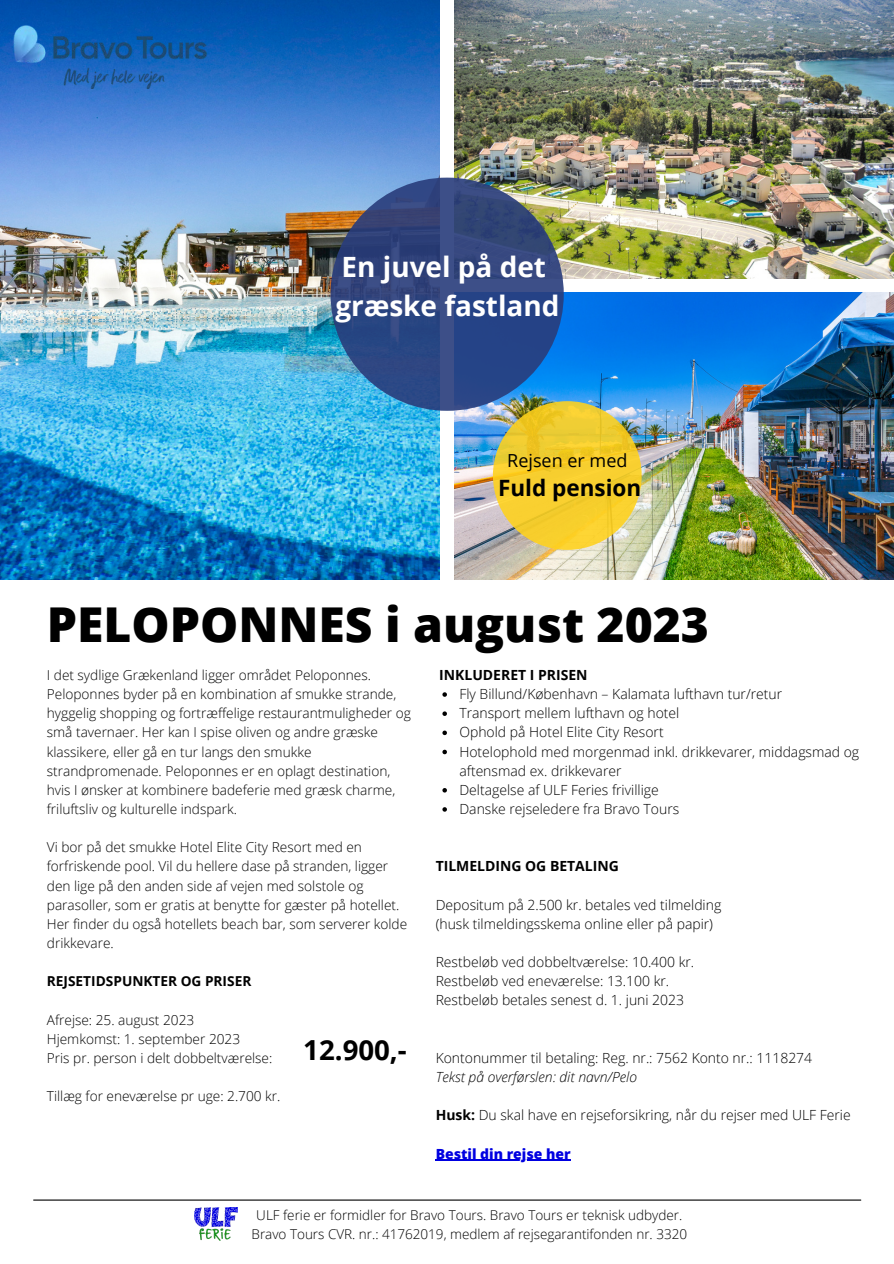
<style>
.page{position:relative;width:894px;height:1264px;background:#fff}
.page>*{position:absolute;margin:0;border:0;box-sizing:border-box;transform-origin:0 0}
.t1{font:800 48px "Open Sans";color:#000}
.t2{font:700 27.9px/38.2px "Open Sans";color:#fff}
.t3{font:700 27.6px "Open Sans";color:#000}
.t4{font:700 22.5px "Open Sans";color:#000}
.t5{font:18px "Open Sans";color:#000}
.t6{font:300 13.95px/19.2px "Open Sans";color:#000}
.t7{font:700 13.95px "Open Sans";color:#000}
.t8{font:italic 300 13.95px "Open Sans";color:#000}
.t9{font:800 13.95px "Open Sans";color:#0000e1}
.t10{font:300 13.65px/19.2px "Open Sans";color:#000}
.t11{font:700 13.65px "Open Sans";color:#000}
.t12{font:300 13.5px/18.6px "Open Sans";color:#000;text-align:center}
.s1{font-weight:700}
</style>
<div class="page">
<img style="left:454px;top:0;width:439px;height:278px">
<img style="left:0;top:0;width:439px;height:579px">
<img style="left:454px;top:293px;width:439px;height:286px">
<hr style="left:34px;top:1199px;width:826px;height:1px;background:#000">
<img style="left:194px;top:1207px;width:43px;height:33px">
<svg style="left:330px;top:178px;width:233px;height:233px;background:#2f4580"></svg>
<svg style="left:442px;top:692px;width:5px;height:4px"></svg>
<svg style="left:442px;top:711px;width:5px;height:5px"></svg>
<svg style="left:442px;top:730px;width:5px;height:5px"></svg>
<svg style="left:442px;top:749px;width:5px;height:5px"></svg>
<svg style="left:442px;top:788px;width:5px;height:4px"></svg>
<svg style="left:442px;top:807px;width:5px;height:4px"></svg>
<hr style="left:435px;top:1159px;width:135px;height:1px;background:#0000e1">
<svg style="left:493px;top:401px;width:148px;height:149px;background:#f4cd2d"></svg>
<img style="left:0;top:26px;width:236px;height:63px">
<h2 class="t2" style="left:335px;top:247px;width:226px">En juvel på det græske fastland</h2>
<h3 class="t5" style="left:507px;top:447px;width:122px">Rejsen er med</h3>
<h3 class="t4" style="left:498px;top:472px;width:145px">Fuld pension</h3>
<h1 class="t1" style="left:47px;top:590px;width:663px">PELOPONNES i august 2023</h1>
<p class="t10" style="left:47px;top:665px;width:365px">I det sydlige Grækenland ligger området Peloponnes.<br>Peloponnes byder på en kombination af smukke strande, hyggelig shopping og fortræffelige restaurantmuligheder og små tavernaer. Her kan I spise oliven og andre græske klassikere, eller gå en tur langs den smukke strandpromenade. Peloponnes er en oplagt destination, hvis I ønsker at kombinere badeferie med græsk charme, friluftsliv og kulturelle indspark.</p>
<p class="t10" style="left:47px;top:837px;width:362px">Vi bor på det smukke Hotel Elite City Resort med en forfriskende pool. Vil du hellere dase på stranden, ligger den lige på den anden side af vejen med solstole og parasoller, som er gratis at benytte for gæster på hotellet.<br>Her finder du også hotellets beach bar, som serverer kolde drikkevare.</p>
<p class="t11" style="left:47px;top:971px;width:206px">REJSETIDSPUNKTER OG PRISER</p>
<p class="t10" style="left:47px;top:1009px;width:227px">Afrejse: 25. august 2023<br>Hjemkomst: 1. september 2023<br>Pris pr. person i delt dobbeltværelse:</p>
<p class="t10" style="left:47px;top:1086px;width:235px">Tillæg for eneværelse pr uge: 2.700 kr.</p>
<h3 class="t3" style="left:303px;top:1030px;width:105px">12.900,-</h3>
<p class="t7" style="left:439px;top:665px;width:150px">INKLUDERET I PRISEN</p>
<p class="t6" style="left:459px;top:684px;width:401px">Fly Billund/København – Kalamata lufthavn tur/retur<br>Transport mellem lufthavn og hotel<br>Ophold på Hotel Elite City Resort<br>Hotelophold med morgenmad inkl. drikkevarer, middagsmad og aftensmad ex. drikkevarer<br>Deltagelse af ULF Feries frivillige<br>Danske rejseledere fra Bravo Tours</p>
<p class="t7" style="left:435px;top:856px;width:185px">TILMELDING OG BETALING</p>
<p class="t6" style="left:435px;top:894px;width:287px">Depositum på 2.500 kr. betales ved tilmelding (husk tilmeldingsskema online eller på papir)</p>
<p class="t6" style="left:435px;top:952px;width:260px">Restbeløb ved dobbeltværelse: 10.400 kr.<br>Restbeløb ved eneværelse: 13.100 kr.<br>Restbeløb betales senest d. 1. juni 2023</p>
<p class="t6" style="left:435px;top:1047px;width:378px">Kontonummer til betaling: Reg. nr.: 7562 Konto nr.: 1118274</p>
<p class="t8" style="left:435px;top:1067px;width:203px">Tekst på overførslen: dit navn/Pelo</p>
<p class="t6" style="left:435px;top:1105px;width:416px"><span class="s1">Husk:</span> Du skal have en rejseforsikring, når du rejser med ULF Ferie</p>
<p class="t9" style="left:435px;top:1143px;width:136px">Bestil din rejse her</p>
<p class="t12" style="left:251px;top:1205px;width:437px">ULF ferie er formidler for Bravo Tours. Bravo Tours er teknisk udbyder.<br>Bravo Tours CVR. nr.: 41762019, medlem af rejsegarantifonden nr. 3320</p>
</div>
